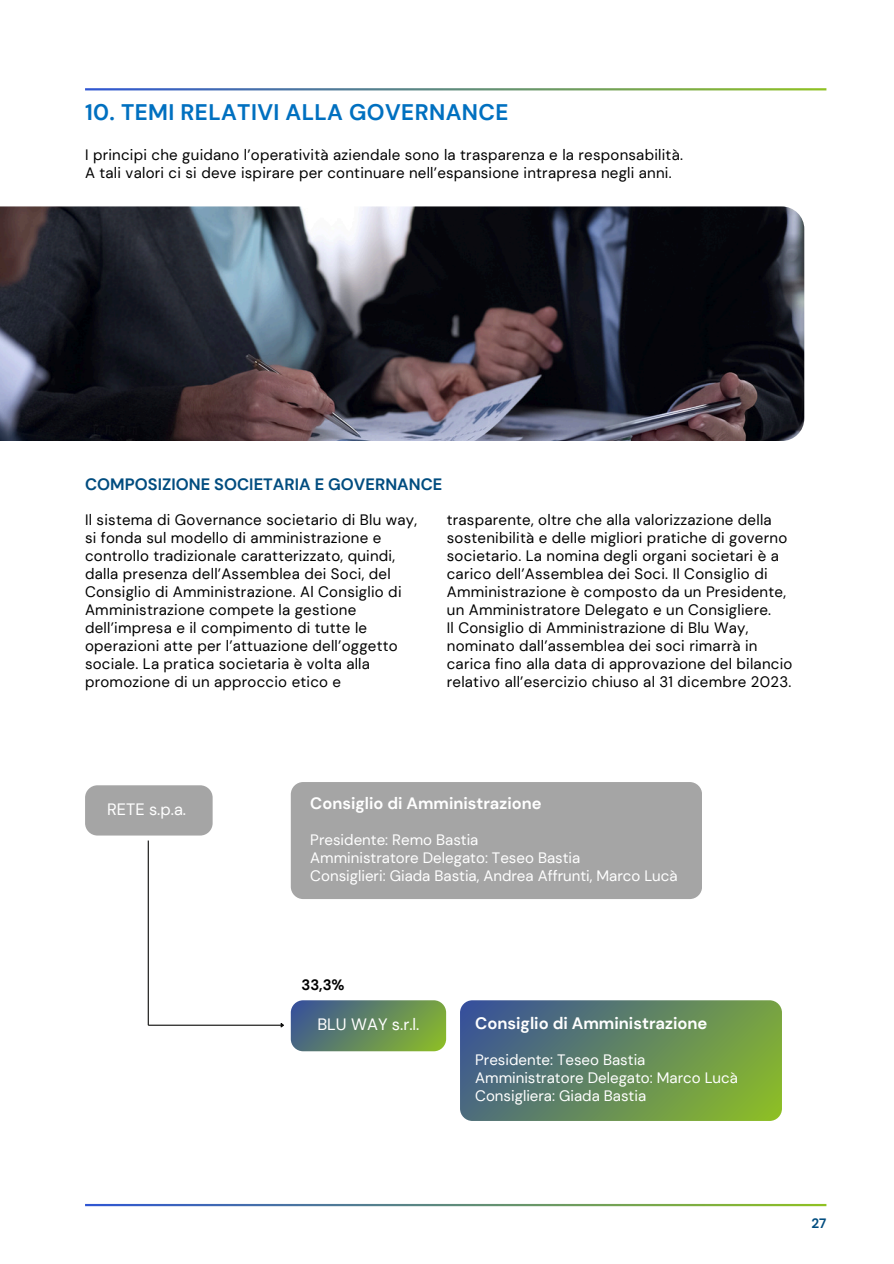
<style>
.page{position:relative;width:894px;height:1264px;background:#fff}
.page>*{position:absolute;margin:0;border:0;box-sizing:border-box;transform-origin:0 0}
.t1{font:700 22.5px "DM Sans";letter-spacing:.015em;color:#0070c0}
.t2{font:700 16.5px "DM Sans";color:#fff}
.t3{font:700 16.5px "DM Sans";color:#004c7f}
.t4{font:16.5px "DM Sans";color:#fff}
.t5{font:15px/18px "DM Sans";letter-spacing:.015em;color:#000}
.t6{font:15px "DM Sans";color:#fff}
.t7{font:700 15px "DM Sans";color:#000}
.t8{font:700 13.5px "DM Sans";color:#004c7f}
</style>
<div class="page">
<img style="left:0;top:206px;width:804px;height:234px">
<div style="left:85px;top:785px;width:127px;height:50px;background:#a5a5a5;border-radius:12px"></div>
<svg style="left:291px;top:1000px;width:155px;height:51px;background:#628761"></svg>
<div style="left:291px;top:782px;width:410px;height:117px;background:#a5a5a5;border-radius:12px"></div>
<svg style="left:460px;top:1000px;width:321px;height:120px;background:#618660"></svg>
<hr style="left:148px;top:840px;width:1px;height:185px;background:#0c0c0b">
<hr style="left:148px;top:1024px;width:133px;height:1px;background:#0c0c0b">
<svg style="left:279px;top:1023px;width:5px;height:5px"></svg>
<p class="t1" style="left:85px;top:97px;width:425px">10. TEMI RELATIVI ALLA GOVERNANCE</p>
<p class="t5" style="left:85px;top:146px;width:599px">I principi che guidano l’operatività aziendale sono la trasparenza e la responsabilità.</p>
<h3 class="t5" style="left:85px;top:164px;width:588px">A tali valori ci si deve ispirare per continuare nell’espansione intrapresa negli anni.</h3>
<p class="t3" style="left:85px;top:473px;width:358px">COMPOSIZIONE SOCIETARIA E GOVERNANCE</p>
<p class="t5" style="left:85px;top:510px;width:333px">Il sistema di Governance societario di Blu way, si fonda sul modello di amministrazione e controllo tradizionale caratterizzato, quindi, dalla presenza dell’Assemblea dei Soci, del Consiglio di Amministrazione. Al Consiglio di Amministrazione compete la gestione dell’impresa e il compimento di tutte le operazioni atte per l’attuazione dell’oggetto sociale. La pratica societaria è volta alla promozione di un approccio etico e</p>
<h3 class="t5" style="left:446px;top:510px;width:342px">trasparente, oltre che alla valorizzazione della sostenibilità e delle migliori pratiche di governo societario. La nomina degli organi societari è a carico dell’Assemblea dei Soci. Il Consiglio di Amministrazione è composto da un Presidente, un Amministratore Delegato e un Consigliere.</h3>
<p class="t5" style="left:446px;top:618px;width:347px">Il Consiglio di Amministrazione di Blu Way, nominato dall’assemblea dei soci rimarrà in carica fino alla data di approvazione del bilancio relativo all’esercizio chiuso al 31 dicembre 2023.</p>
<p class="t4" style="left:107px;top:798px;width:81px">RETE s.p.a.</p>
<p class="t2" style="left:310px;top:792px;width:233px">Consiglio di Amministrazione</p>
<h2 class="t6" style="left:310px;top:830px;width:169px">Presidente: Remo Bastia</h2>
<p class="t6" style="left:310px;top:848px;width:271px">Amministratore Delegato: Teseo Bastia</p>
<p class="t6" style="left:310px;top:866px;width:368px">Consiglieri: Giada Bastia, Andrea Affrunti, Marco Lucà</p>
<p class="t7" style="left:301px;top:974px;width:45px">33,3%</p>
<p class="t4" style="left:317px;top:1013px;width:103px">BLU WAY s.r.l.</p>
<p class="t2" style="left:475px;top:1012px;width:234px">Consiglio di Amministrazione</p>
<p class="t6" style="left:475px;top:1050px;width:172px">Presidente: Teseo Bastia</p>
<h3 class="t6" style="left:475px;top:1068px;width:264px">Amministratore Delegato: Marco Lucà</h3>
<p class="t6" style="left:475px;top:1086px;width:172px">Consigliera: Giada Bastia</p>
<p class="t8" style="left:811px;top:1214px;width:16px">27</p>
</div>
